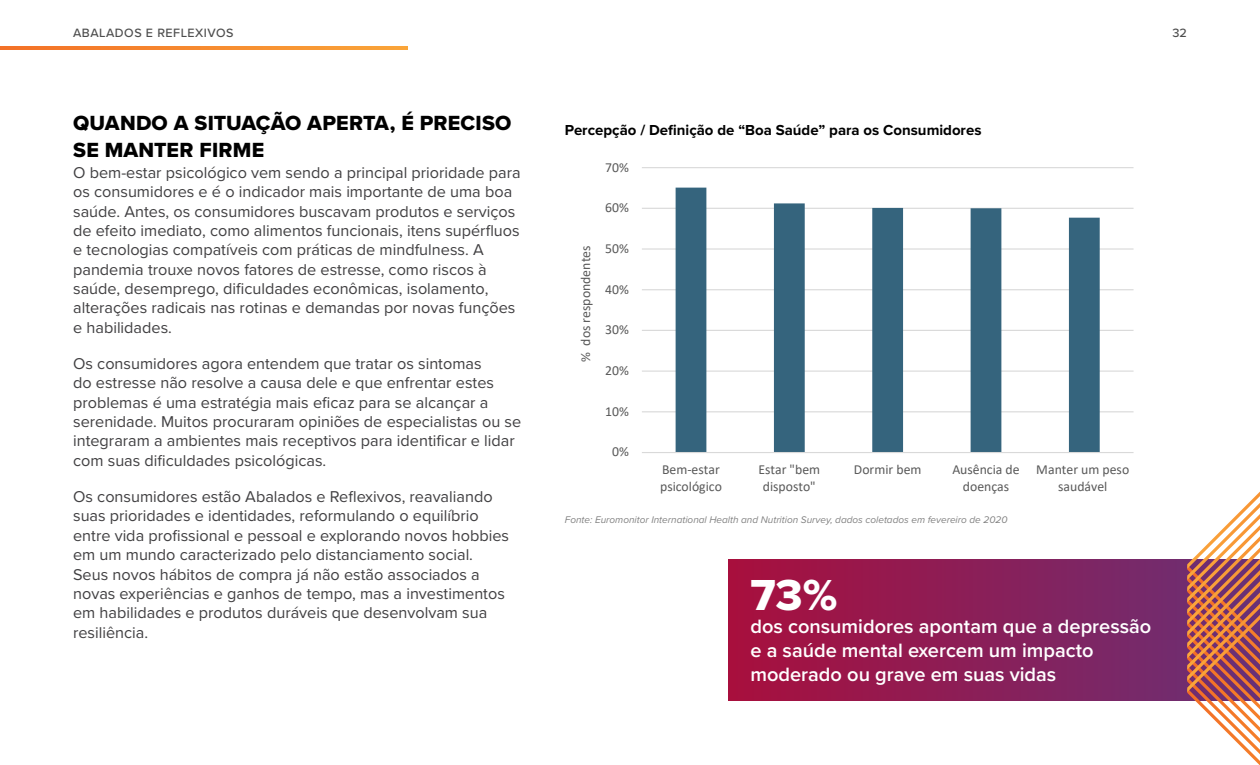
<style>
.page{position:relative;width:1260px;height:765px;background:#fff}
.page>*{position:absolute;margin:0;border:0;box-sizing:border-box;transform-origin:0 0}
.t1{font:45px "Proxima Nova Extrabld";color:#fff}
.t2{font:21.25px/26.2px "Proxima Nova Extrabld";letter-spacing:.01em;color:#000}
.t3{font:600 20px/23.8px "Proxima Nova";color:#fff}
.t4{font:16.25px/19.4px "Proxima Nova";color:#414042}
.t5{font:700 15px "Proxima Nova";color:#000}
.t6{font:13.75px/16.9px "Calibri";color:#595959;text-align:center}
.t7{font:500 12.5px "Proxima Nova";letter-spacing:.04em;color:#4d4d4d}
.t8{font:italic 10px "Proxima Nova";color:#828282}
</style>
<div class="page">
<svg style="left:0;top:47px;width:407px;height:2px"></svg>
<hr style="left:642px;top:411px;width:492px;height:1px;background:#d9d9d9">
<hr style="left:642px;top:371px;width:492px;height:1px;background:#d9d9d9">
<hr style="left:642px;top:330px;width:492px;height:1px;background:#d9d9d9">
<hr style="left:642px;top:289px;width:492px;height:1px;background:#d9d9d9">
<hr style="left:642px;top:248px;width:492px;height:2px;background:#d9d9d9">
<hr style="left:642px;top:208px;width:492px;height:1px;background:#d9d9d9">
<hr style="left:642px;top:167px;width:492px;height:1px;background:#d9d9d9">
<svg style="left:676px;top:188px;width:424px;height:264px"></svg>
<hr style="left:642px;top:452px;width:492px;height:1px;background:#d9d9d9">
<svg style="left:729px;top:559px;width:458px;height:142px;background:#8c1d55"></svg>
<svg style="left:1187px;top:492px;width:73px;height:273px"></svg>
<p class="t7" style="left:73px;top:25px;width:162px">ABALADOS E REFLEXIVOS</p>
<p class="t7" style="left:1172px;top:25px;width:16px">32</p>
<h2 class="t2" style="left:73px;top:111px;width:440px">QUANDO A SITUAÇÃO APERTA, É PRECISO<br>SE MANTER FIRME</h2>
<p class="t4" style="left:73px;top:162px;width:449px">O bem-estar psicológico vem sendo a principal prioridade para os consumidores e é o indicador mais importante de uma boa saúde. Antes, os consumidores buscavam produtos e serviços de efeito imediato, como alimentos funcionais, itens supérfluos e tecnologias compatíveis com práticas de mindfulness. A pandemia trouxe novos fatores de estresse, como riscos à saúde, desemprego, dificuldades econômicas, isolamento, alterações radicais nas rotinas e demandas por novas funções e habilidades.</p>
<p class="t4" style="left:73px;top:353px;width:450px">Os consumidores agora entendem que tratar os sintomas<br>do estresse não resolve a causa dele e que enfrentar estes problemas é uma estratégia mais eficaz para se alcançar a serenidade. Muitos procuraram opiniões de especialistas ou se integraram a ambientes mais receptivos para identificar e lidar com suas dificuldades psicológicas.</p>
<p class="t4" style="left:73px;top:486px;width:438px">Os consumidores estão Abalados e Reflexivos, reavaliando suas prioridades e identidades, reformulando o equilíbrio entre vida profissional e pessoal e explorando novos hobbies em um mundo caracterizado pelo distanciamento social.<br>Seus novos hábitos de compra já não estão associados a novas experiências e ganhos de tempo, mas a investimentos em habilidades e produtos duráveis que desenvolvam sua resiliência.</p>
<p class="t5" style="left:565px;top:121px;width:418px">Percepção / Definição de “Boa Saúde” para os Consumidores</p>
<p class="t6" style="left:605px;top:158px;width:25px">70%</p>
<p class="t6" style="left:577px;top:362px;width:118px;rotate:-90deg">% dos respondentes</p>
<p class="t6" style="left:605px;top:199px;width:25px">60%</p>
<p class="t6" style="left:605px;top:240px;width:25px">50%</p>
<p class="t6" style="left:605px;top:280px;width:25px">40%</p>
<p class="t6" style="left:605px;top:321px;width:25px">30%</p>
<p class="t6" style="left:605px;top:362px;width:25px">20%</p>
<p class="t6" style="left:605px;top:402px;width:25px">10%</p>
<p class="t6" style="left:612px;top:443px;width:18px">0%</p>
<p class="t6" style="left:660px;top:461px;width:63px;text-align:left">Bem‐estar psicológico</p>
<p class="t6" style="left:758px;top:461px;width:63px">Estar "bem disposto"</p>
<p class="t6" style="left:854px;top:461px;width:69px">Dormir bem</p>
<p class="t6" style="left:952px;top:461px;width:69px">Ausência de doenças</p>
<p class="t6" style="left:1036px;top:461px;width:94px">Manter um peso saudável</p>
<p class="t8" style="left:565px;top:514px;width:444px">Fonte: Euromonitor International Health and Nutrition Survey, dados coletados em fevereiro de 2020</p>
<h1 class="t1" style="left:750px;top:568px;width:88px">73%</h1>
<p class="t3" style="left:750px;top:614px;width:403px">dos consumidores apontam que a depressão e a saúde mental exercem um impacto moderado ou grave em suas vidas</p>
</div>
